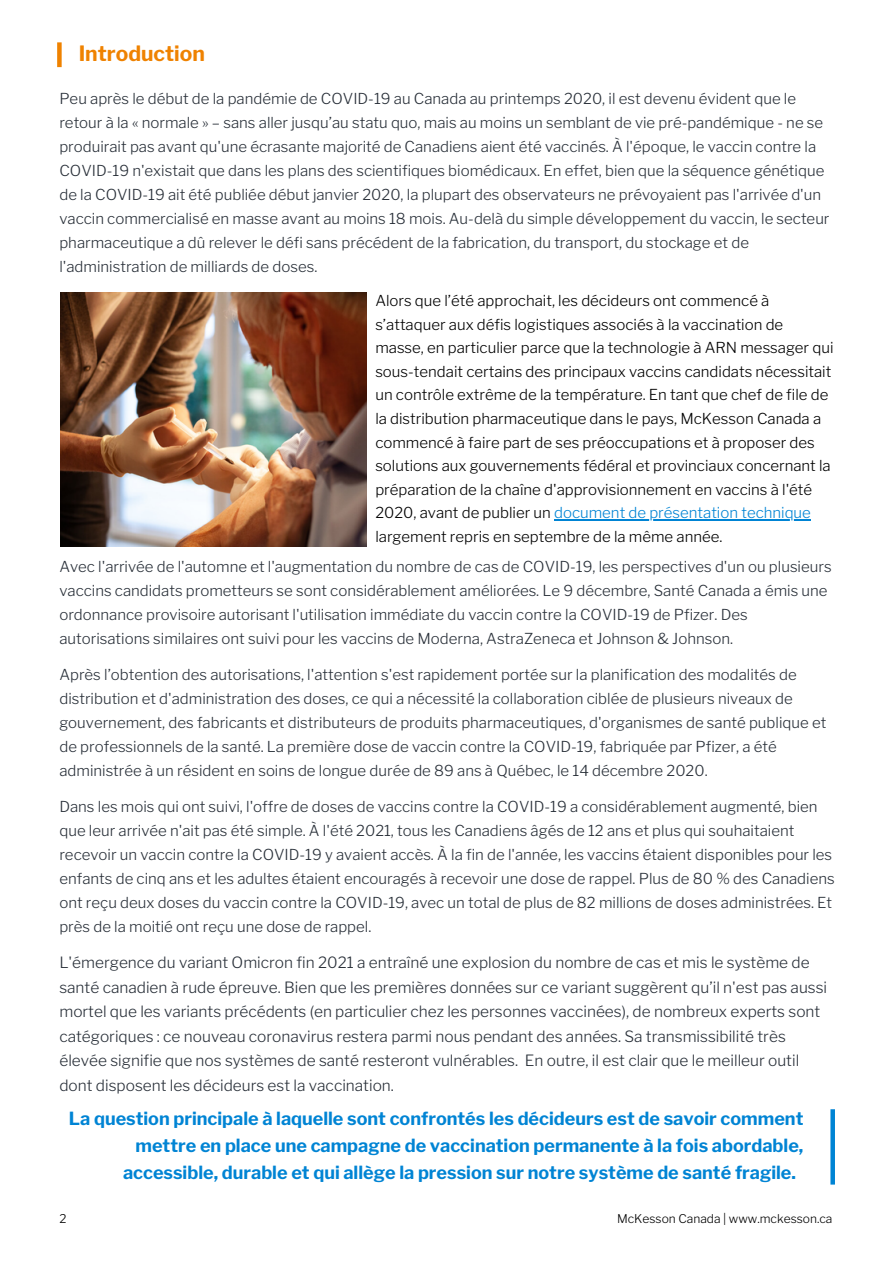
<style>
.page{position:relative;width:893px;height:1264px;background:#fff}
.page>*{position:absolute;margin:0;border:0;box-sizing:border-box;transform-origin:0 0}
.t1{font:700 21px "Libre Franklin";color:#ef8200}
.t2{font:700 18px "Libre Franklin";color:#0084d4}
.t3{font:300 15.45px/24.5px "Libre Franklin";color:#293039}
.t4{font:300 15px/24px "Libre Franklin";color:#293039}
.t5{font:300 15px/23.5px "Libre Franklin";color:#000}
.t6{font:300 12px "Libre Franklin";color:#000}
.s1{color:#0084d4}
</style>
<div class="page">
<svg style="left:830px;top:1109px;width:4px;height:75px"></svg>
<img style="left:60px;top:292px;width:306px;height:254px">
<div style="left:57px;top:42px;width:5px;height:25px;background:#ef8200"></div>
<hr style="left:554px;top:519px;width:256px;height:1px;background:#0084d4">
<h1 class="t1" style="left:79px;top:41px;width:128px">Introduction</h1>
<p class="t4" style="left:59px;top:87px;width:771px">Peu après le début de la pandémie de COVID-19 au Canada au printemps 2020, il est devenu évident que le retour à la « normale » – sans aller jusqu’au statu quo, mais au moins un semblant de vie pré-pandémique - ne se produirait pas avant qu'une écrasante majorité de Canadiens aient été vaccinés. À l'époque, le vaccin contre la COVID-19 n'existait que dans les plans des scientifiques biomédicaux. En effet, bien que la séquence génétique de la COVID-19 ait été publiée début janvier 2020, la plupart des observateurs ne prévoyaient pas l'arrivée d'un vaccin commercialisé en masse avant au moins 18 mois. Au-delà du simple développement du vaccin, le secteur pharmaceutique a dû relever le défi sans précédent de la fabrication, du transport, du stockage et de l'administration de milliards de doses.</p>
<p class="t5" style="left:375px;top:289px;width:459px">Alors que l’été approchait, les décideurs ont commencé à s’attaquer aux défis logistiques associés à la vaccination de masse, en particulier parce que la technologie à ARN messager qui sous-tendait certains des principaux vaccins candidats nécessitait un contrôle extrême de la température. En tant que chef de file de la distribution pharmaceutique dans le pays, McKesson Canada a commencé à faire part de ses préoccupations et à proposer des solutions aux gouvernements fédéral et provinciaux concernant la préparation de la chaîne d'approvisionnement en vaccins à l'été 2020, avant de publier un <span class="s1">document de présentation technique </span>largement repris en septembre de la même année.</p>
<p class="t4" style="left:59px;top:554px;width:773px">Avec l'arrivée de l'automne et l'augmentation du nombre de cas de COVID-19, les perspectives d'un ou plusieurs vaccins candidats prometteurs se sont considérablement améliorées. Le 9 décembre, Santé Canada a émis une ordonnance provisoire autorisant l'utilisation immédiate du vaccin contre la COVID-19 de Pfizer. Des autorisations similaires ont suivi pour les vaccins de Moderna, AstraZeneca et Johnson &amp; Johnson.</p>
<p class="t4" style="left:59px;top:662px;width:768px">Après l’obtention des autorisations, l'attention s'est rapidement portée sur la planification des modalités de distribution et d'administration des doses, ce qui a nécessité la collaboration ciblée de plusieurs niveaux de gouvernement, des fabricants et distributeurs de produits pharmaceutiques, d'organismes de santé publique et de professionnels de la santé. La première dose de vaccin contre la COVID-19, fabriquée par Pfizer, a été administrée à un résident en soins de longue durée de 89 ans à Québec, le 14 décembre 2020.</p>
<p class="t4" style="left:59px;top:794px;width:776px">Dans les mois qui ont suivi, l'offre de doses de vaccins contre la COVID-19 a considérablement augmenté, bien que leur arrivée n'ait pas été simple. À l'été 2021, tous les Canadiens âgés de 12 ans et plus qui souhaitaient recevoir un vaccin contre la COVID-19 y avaient accès. À la fin de l'année, les vaccins étaient disponibles pour les enfants de cinq ans et les adultes étaient encouragés à recevoir une dose de rappel. Plus de 80 % des Canadiens ont reçu deux doses du vaccin contre la COVID-19, avec un total de plus de 82 millions de doses administrées. Et près de la moitié ont reçu une dose de rappel.</p>
<p class="t3" style="left:59px;top:950px;width:769px">L'émergence du variant Omicron fin 2021 a entraîné une explosion du nombre de cas et mis le système de santé canadien à rude épreuve. Bien que les premières données sur ce variant suggèrent qu’il n'est pas aussi mortel que les variants précédents (en particulier chez les personnes vaccinées), de nombreux experts sont catégoriques : ce nouveau coronavirus restera parmi nous pendant des années. Sa transmissibilité très élevée signifie que nos systèmes de santé resteront vulnérables. En outre, il est clair que le meilleur outil dont disposent les décideurs est la vaccination.</p>
<p class="t2" style="left:69px;top:1108px;width:736px">La question principale à laquelle sont confrontés les décideurs est de savoir comment</p>
<p class="t2" style="left:135px;top:1134px;width:669px">mettre en place une campagne de vaccination permanente à la fois abordable,</p>
<p class="t2" style="left:123px;top:1161px;width:674px">accessible, durable et qui allège la pression sur notre système de santé fragile.</p>
<p class="t6" style="left:59px;top:1211px;width:9px">2</p>
<p class="t6" style="left:617px;top:1211px;width:217px">McKesson Canada | www.mckesson.ca</p>
</div>
